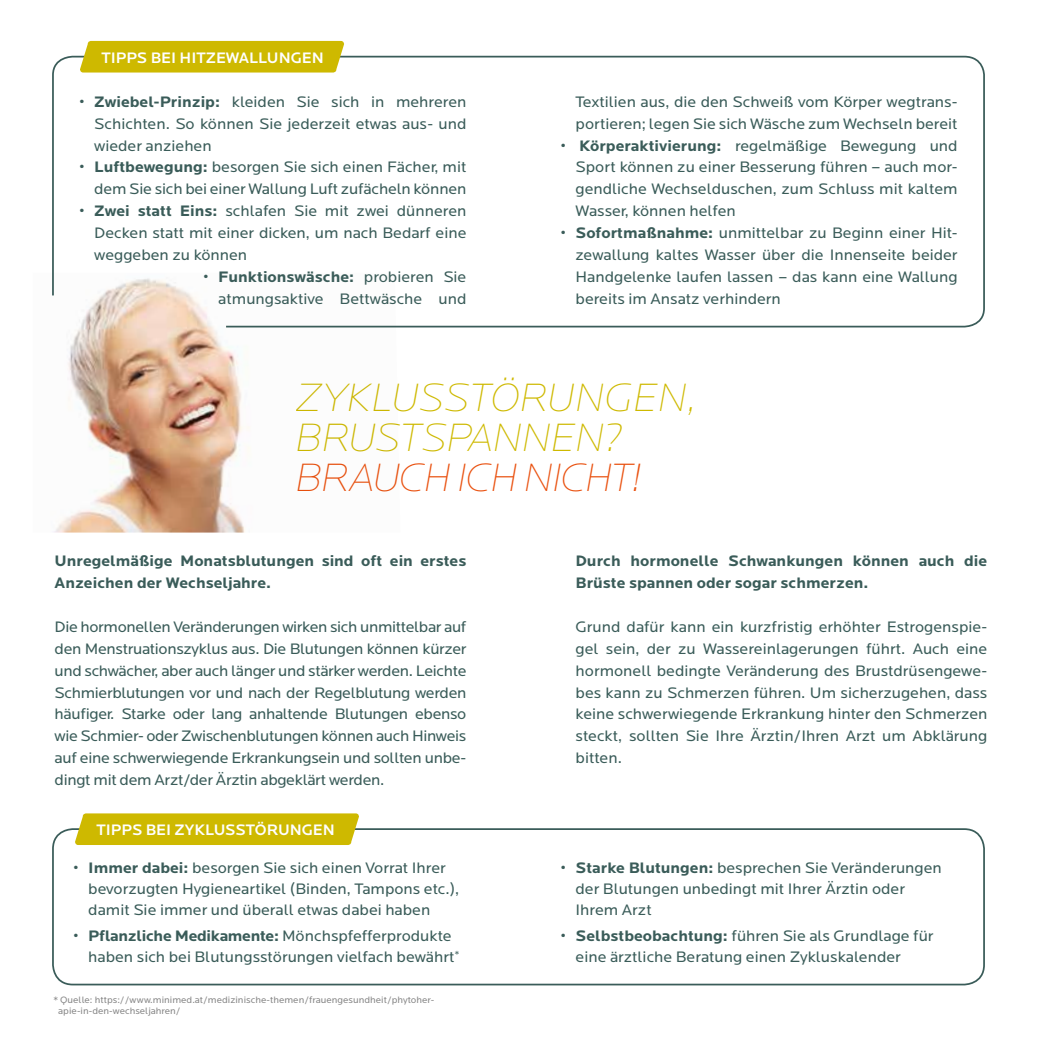
<style>
.page{position:relative;width:1042px;height:1042px;background:#fff}
.page>*{position:absolute;margin:0;border:0;box-sizing:border-box;transform-origin:0 0}
.t1{font:italic 200 40.95px/40.2px "Locator";letter-spacing:-.01em;color:#ceb900}
.t2{font:italic 200 40.95px "Locator";letter-spacing:-.03em;color:#e9500e}
.t3{font:15.75px/21.9px "Locator";color:#3a5c59;text-align:justify}
.t4{font:700 15.75px/21.9px "Locator";color:#3a5c59}
.t5{font:500 15.75px "Locator";color:#fff}
.t6{font:9.62px/10.5px "Locator";color:#878787}
.s1{font-weight:700}
</style>
<div class="page">
<img style="left:54px;top:328px;width:196px;height:204px">
<div style="left:52px;top:828px;width:933px;height:157px;border:2px solid #3a5c59;border-radius:20px"></div>
<div style="left:75px;top:813px;width:284px;height:32px;background:#ceb900"></div>
<svg style="left:52px;top:55px;width:933px;height:273px"></svg>
<div style="left:80px;top:41px;width:264px;height:32px;background:#ceb900"></div>
<p class="t5" style="left:101px;top:49px;width:224px">TIPPS BEI HITZEWALLUNGEN</p>
<p class="t3" style="left:94px;top:91px;width:374px;text-indent:-15px"><span class="s1">• Zwiebel-Prinzip:</span> kleiden Sie sich in mehreren Schichten. So können Sie jederzeit etwas aus- und wieder anziehen</p>
<p class="t3" style="left:79px;top:156px;width:388px;text-align:right"><span class="s1">• Luftbewegung:</span> besorgen Sie sich einen Fächer, mit dem Sie sich bei einer Wallung Luft zufächeln können</p>
<p class="t3" style="left:94px;top:200px;width:374px;text-indent:-15px"><span class="s1">• Zwei statt Eins:</span> schlafen Sie mit zwei dünneren Decken statt mit einer dicken, um nach Bedarf eine weggeben zu können</p>
<p class="t3" style="left:203px;top:266px;width:264px;text-align:right"><span class="s1">• Funktionswäsche:</span> probieren Sie atmungsaktive Bettwäsche und</p>
<p class="t3" style="left:575px;top:91px;width:383px">Textilien aus, die den Schweiß vom Körper wegtrans&shy;portieren; legen Sie sich Wäsche zum Wechseln bereit</p>
<p class="t3" style="left:575px;top:135px;width:383px;text-indent:-15px"><span class="s1">• Körperaktivierung:</span> regelmäßige Bewegung und Sport können zu einer Besserung führen – auch mor&shy;gendliche Wechselduschen, zum Schluss mit kaltem Wasser, können helfen</p>
<p class="t3" style="left:575px;top:222px;width:384px;text-indent:-15px"><span class="s1">• Sofortmaßnahme:</span> unmittelbar zu Beginn einer Hit&shy;zewallung kaltes Wasser über die Innenseite beider Handgelenke laufen lassen – das kann eine Wallung bereits im Ansatz verhindern</p>
<h1 class="t1" style="left:296px;top:377px;width:402px">ZYKLUSSTÖRUNGEN,<br>BRUSTSPANNEN?</h1>
<h1 class="t2" style="left:296px;top:455px;width:347px">BRAUCH ICH NICHT!</h1>
<p class="t4" style="left:55px;top:550px;width:413px">Unregelmäßige Monatsblutungen sind oft ein erstes<br>Anzeichen der Wechseljahre.</p>
<p class="t3" style="left:55px;top:616px;width:413px">Die hormonellen Veränderungen wirken sich unmittelbar auf den Menstruationszyklus aus. Die Blutungen können kürzer und schwächer, aber auch länger und stärker werden. Leichte Schmierblutungen vor und nach der Regelblutung werden häufiger. Starke oder lang anhaltende Blutungen ebenso wie Schmier- oder Zwischenblutungen können auch Hinweis auf eine schwerwiegende Erkrankungsein und sollten unbe&shy;dingt mit dem Arzt/der Ärztin abgeklärt werden.</p>
<p class="t5" style="left:96px;top:821px;width:240px">TIPPS BEI ZYKLUSSTÖRUNGEN</p>
<p class="t3" style="left:88px;top:858px;width:372px;line-height:21px;text-align:left;text-indent:-15px"><span class="s1">• Immer dabei:</span> besorgen Sie sich einen Vorrat Ihrer bevorzugten Hygieneartikel (Binden, Tampons etc.), damit Sie immer und überall etwas dabei haben</p>
<p class="t3" style="left:88px;top:926px;width:372px;line-height:21px;text-indent:-15px"><span class="s1">• Pflanzliche Medikamente:</span> Mönchspfefferprodukte haben sich bei Blutungsstörungen vielfach bewährt<sup>*</sup></p>
<p class="t6" style="left:58px;top:995px;width:377px;text-indent:-5px">* Quelle: https://www.minimed.at/medizinische-themen/frauengesundheit/phytoher&shy;apie-in-den-wechseljahren/</p>
<p class="t4" style="left:575px;top:550px;width:413px">Durch hormonelle Schwankungen können auch die<br>Brüste spannen oder sogar schmerzen.</p>
<p class="t3" style="left:575px;top:616px;width:413px">Grund dafür kann ein kurzfristig erhöhter Estrogenspie&shy;gel sein, der zu Wassereinlagerungen führt. Auch eine hormonell bedingte Veränderung des Brustdrüsengewe&shy;bes kann zu Schmerzen führen. Um sicherzugehen, dass keine schwerwiegende Erkrankung hinter den Schmerzen steckt, sollten Sie Ihre Ärztin/Ihren Arzt um Abklärung bitten.</p>
<p class="t3" style="left:575px;top:858px;width:368px;line-height:21px;text-align:left;text-indent:-15px"><span class="s1">• Starke Blutungen:</span> besprechen Sie Veränderungen der Blutungen unbedingt mit Ihrer Ärztin oder<br>Ihrem Arzt</p>
<p class="t3" style="left:575px;top:926px;width:359px;line-height:21px;text-indent:-15px"><span class="s1">• Selbstbeobachtung:</span> führen Sie als Grundlage für eine ärztliche Beratung einen Zykluskalender</p>
</div>
